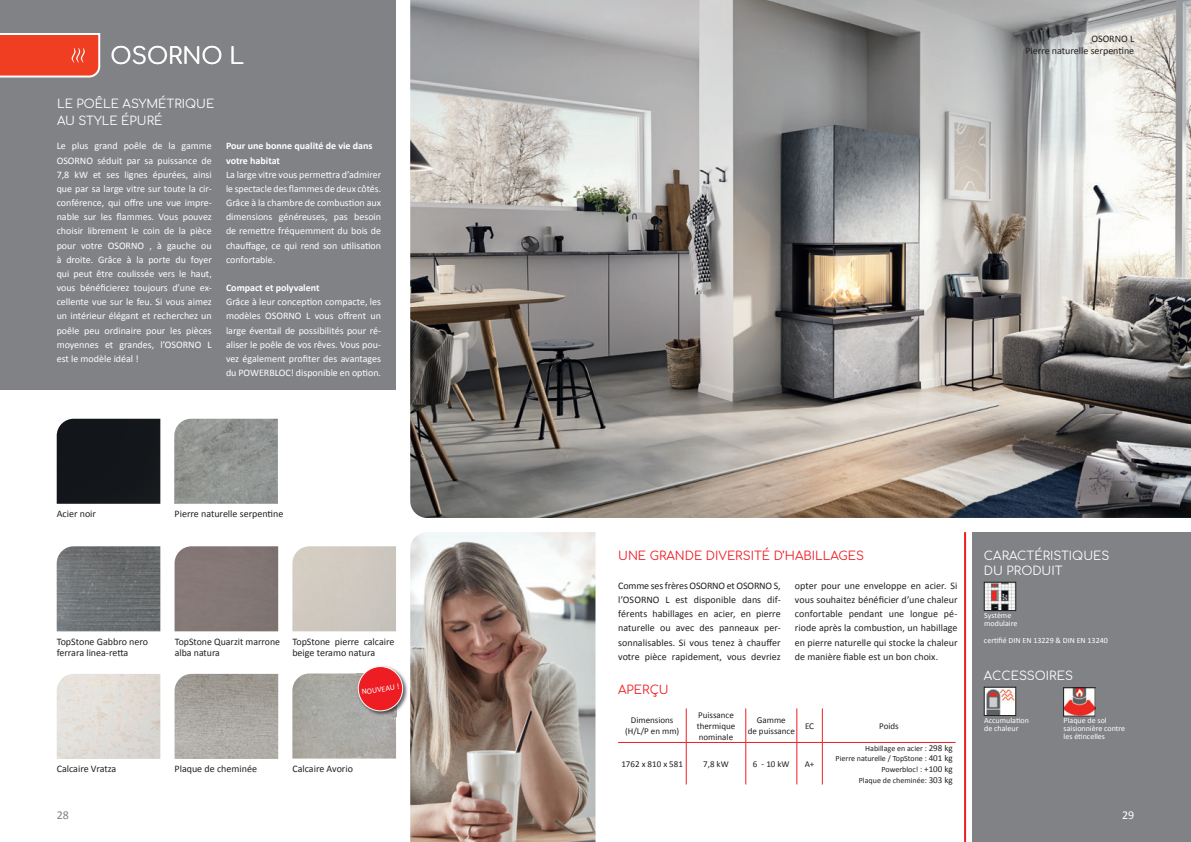
<style>
.page{position:relative;width:1191px;height:842px;background:#fff}
.page>*{position:absolute;margin:0;border:0;box-sizing:border-box;transform-origin:0 0}
.t1{font:23px "Comfortaa";color:#fff}
.t2{font:12px/17px "Comfortaa";color:#fff}
.t3{font:12px "Comfortaa";color:#ee1d23}
.t4{font:12px "Calibri";color:#808285}
.t5{font:12px "Calibri";color:#fff}
.t6{font:10px/14.2px "Calibri";color:#fff;text-align:justify}
.t7{font:10px/14.2px "Calibri";color:#231f20}
.t8{font:700 10px/14.2px "Calibri";color:#fff}
.t9{font:9px/10.8px "Calibri";color:#231f20;text-align:center}
.t10{font:8px/8px "Calibri";color:#fff}
.t11{font:8px/10.8px "Calibri";color:#231f20;text-align:right}
.s1{font-size:9px}
</style>
<div class="page">
<img style="left:410px;top:0;width:781px;height:518px">
<img style="left:410px;top:532px;width:185px;height:310px">
<div style="left:0;top:0;width:396px;height:390px;background:#808285"></div>
<svg style="left:0;top:33px;width:101px;height:45px;background:#ee553d"></svg>
<hr style="left:686px;top:708px;width:1px;height:34px;background:#ee1d23">
<hr style="left:745px;top:708px;width:1px;height:34px;background:#ee1d23">
<hr style="left:796px;top:708px;width:1px;height:34px;background:#ee1d23">
<hr style="left:822px;top:708px;width:1px;height:34px;background:#ee1d23">
<hr style="left:618px;top:742px;width:68px;height:1px;background:#ee1d23">
<hr style="left:686px;top:742px;width:60px;height:1px;background:#ee1d23">
<hr style="left:686px;top:743px;width:1px;height:41px;background:#ee1d23">
<hr style="left:746px;top:742px;width:51px;height:1px;background:#ee1d23">
<hr style="left:745px;top:743px;width:1px;height:41px;background:#ee1d23">
<svg style="left:797px;top:742px;width:25px;height:1px"></svg>
<hr style="left:796px;top:743px;width:1px;height:41px;background:#ee1d23">
<hr style="left:822px;top:742px;width:133px;height:1px;background:#ee1d23">
<hr style="left:822px;top:743px;width:1px;height:41px;background:#ee1d23">
<div style="left:57px;top:419px;width:103px;height:85px;background:#13161a"></div>
<img style="left:174px;top:419px;width:104px;height:85px">
<img style="left:292px;top:546px;width:104px;height:85px">
<img style="left:57px;top:546px;width:103px;height:85px">
<img style="left:174px;top:674px;width:104px;height:85px">
<img style="left:57px;top:674px;width:103px;height:85px">
<div style="left:174px;top:546px;width:104px;height:85px;background:#847775"></div>
<hr style="left:964px;top:532px;width:2px;height:310px;background:#ee1d23">
<img style="left:292px;top:673px;width:104px;height:85px">
<img style="left:382px;top:665px;width:26px;height:51px">
<img style="left:357px;top:673px;width:39px;height:43px">
<div style="left:358px;top:666px;width:44px;height:45px;background:#ee1d23;border-radius:50%"></div>
<div style="left:358px;top:666px;width:45px;height:45px;border:1px solid #fff;border-radius:50%"></div>
<div style="left:971px;top:532px;width:220px;height:310px;background:#808285"></div>
<img style="left:986px;top:584px;width:28px;height:25px">
<div style="left:984px;top:582px;width:32px;height:29px;border:1px solid #231f20"></div>
<img style="left:986px;top:689px;width:28px;height:25px">
<div style="left:984px;top:687px;width:32px;height:29px;border:1px solid #231f20"></div>
<img style="left:1065px;top:689px;width:28px;height:25px">
<div style="left:1063px;top:687px;width:32px;height:29px;border:1px solid #231f20"></div>
<h1 class="t1" style="left:111px;top:35px;width:135px">OSORNO L</h1>
<p class="t2" style="left:57px;top:94px;width:159px">LE POÊLE ASYMÉTRIQUE<br>AU STYLE ÉPURÉ</p>
<p class="t6" style="left:57px;top:139px;width:157px">Le plus grand poêle de la gamme OSORNO séduit par sa puissance de 7,8 kW et ses lignes épurées, ainsi que par sa large vitre sur toute la cir&shy;conférence, qui offre une vue impre&shy;nable sur les flammes. Vous pouvez choisir librement le coin de la pièce pour votre OSORNO , à gauche ou à droite. Grâce à la porte du foyer qui peut être coulissée vers le haut, vous bénéficierez toujours d’une ex&shy;cellente vue sur le feu. Si vous aimez un intérieur élégant et recherchez un poêle peu ordinaire pour les pièces moyennes et grandes, l’OSORNO L est le modèle idéal !</p>
<p class="t8" style="left:226px;top:139px;width:148px">Pour une bonne qualité de vie dans votre habitat</p>
<p class="t6" style="left:226px;top:167px;width:157px">La large vitre vous permettra d’admirer le spectacle des flammes de deux côtés.<br>Grâce à la chambre de combustion aux dimensions généreuses, pas besoin de remettre fréquemment du bois de chauffage, ce qui rend son utilisation confortable.</p>
<p class="t8" style="left:226px;top:280px;width:95px">Compact et polyvalent</p>
<p class="t6" style="left:226px;top:295px;width:157px">Grâce à leur conception compacte, les modèles OSORNO L vous offrent un large éventail de possibilités pour ré&shy;aliser le poêle de vos rêves. Vous pou&shy;vez également profiter des avantages du POWERBLOC! disponible en option.</p>
<p class="t7" style="left:57px;top:506px;width:41px">Acier noir</p>
<p class="t7" style="left:174px;top:506px;width:110px">Pierre naturelle serpentine</p>
<p class="t7" style="left:57px;top:636px;width:93px;line-height:11px">TopStone Gabbro nero ferrara linea-retta</p>
<p class="t7" style="left:175px;top:636px;width:107px;line-height:11px">TopStone Quarzit marrone alba natura</p>
<p class="t7" style="left:292px;top:636px;width:104px;line-height:11px">TopStone pierre calcaire beige teramo natura</p>
<p class="t10" style="left:361px;top:687px;width:40px;rotate:-8deg">NOUVEAU !</p>
<p class="t7" style="left:57px;top:762px;width:61px">Calcaire Vratza</p>
<p class="t7" style="left:292px;top:761px;width:62px">Calcaire Avorio</p>
<p class="t7" style="left:174px;top:762px;width:84px">Plaque de cheminée</p>
<p class="t4" style="left:57px;top:807px;width:14px">28</p>
<p class="t7" style="left:1025px;top:32px;width:110px;line-height:12px;text-align:right">OSORNO L<br>Pierre naturelle serpentine</p>
<p class="t3" style="left:618px;top:545px;width:247px">UNE GRANDE DIVERSITÉ D’HABILLAGES</p>
<p class="t7" style="left:618px;top:578px;width:164px;text-align:justify">Comme ses frères OSORNO et OSORNO S, l’OSORNO L est disponible dans dif&shy;férents habillages en acier, en pierre naturelle ou avec des panneaux per&shy;sonnalisables. Si vous tenez à chauffer votre pièce rapidement, vous devriez</p>
<p class="t7" style="left:795px;top:578px;width:164px;text-align:justify">opter pour une enveloppe en acier. Si vous souhaitez bénéficier d’une chaleur confortable pendant une longue pé&shy;riode après la combustion, un habillage en pierre naturelle qui stocke la chaleur de manière fiable est un bon choix.</p>
<p class="t3" style="left:618px;top:679px;width:52px">APERÇU</p>
<p class="t9" style="left:625px;top:715px;width:56px">Dimensions (H/L/P en mm)</p>
<p class="t9" style="left:696px;top:709px;width:40px;text-align:left">Puissance thermique nominale</p>
<p class="t9" style="left:747px;top:715px;width:49px">Gamme<br>de puissance</p>
<p class="t9" style="left:805px;top:720px;width:11px">EC</p>
<p class="t9" style="left:879px;top:720px;width:21px">Poids</p>
<p class="t9" style="left:621px;top:758px;width:63px">1762 x 810 x 581</p>
<p class="t9" style="left:703px;top:758px;width:27px">7,8 kW</p>
<p class="t9" style="left:753px;top:758px;width:38px">6 - 10 kW</p>
<p class="t9" style="left:804px;top:758px;width:11px">A+</p>
<p class="t11" style="left:835px;top:742px;width:119px">Habillage en acier : <span class="s1">298 kg<br></span>Pierre naturelle / TopStone : <span class="s1">401 kg<br></span>Powerbloc! : <span class="s1">+100 kg<br></span>Plaque de cheminée: <span class="s1">303 kg</span></p>
<p class="t2" style="left:984px;top:547px;width:127px;line-height:14.4px">CARACTÉRISTIQUES<br>DU PRODUIT</p>
<p class="t10" style="left:984px;top:612px;width:35px">Système modulaire</p>
<p class="t10" style="left:984px;top:636px;width:125px">certifié DIN EN 13229 &amp; DIN EN 13240</p>
<p class="t2" style="left:984px;top:665px;width:90px">ACCESSOIRES</p>
<p class="t10" style="left:984px;top:716px;width:46px">Accumulation de chaleur</p>
<p class="t10" style="left:1063px;top:716px;width:63px">Plaque de sol saisionnière contre les étincelles</p>
<p class="t5" style="left:1122px;top:807px;width:14px">29</p>
</div>
